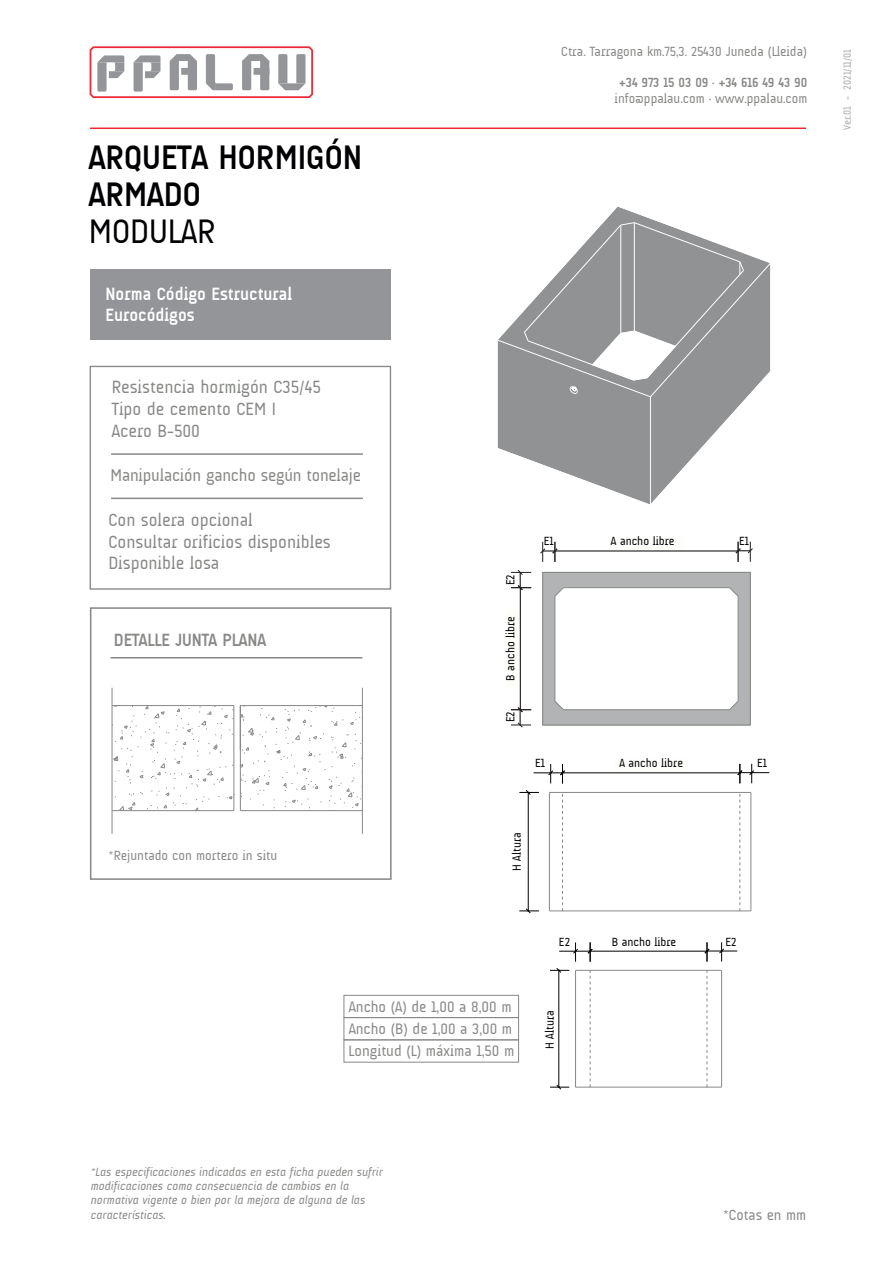
<style>
.page{position:relative;width:893px;height:1263px;background:#fff}
.page>*{position:absolute;margin:0;border:0;box-sizing:border-box;transform-origin:0 0}
.t1{font:700 34.5px/36.9px "A Udimat";color:#000003}
.t2{font:34.5px "A Udimat";color:#000003}
.t3{font:18px/21.6px "A Udimat";color:#878986}
.t4{font:700 18px/21.6px "A Udimat";color:#fff}
.t5{font:700 18px "A Udimat";color:#878986}
.t6{font:17.25px "A Udimat";letter-spacing:-.01em;color:#878986}
.t7{font:15.45px/22px "A Udimat";color:#878986}
.t8{font:15px "A Udimat";color:#878986}
.t9{font:13.5px "A Udimat";color:#878986}
.t10{font:700 13.5px "A Udimat";color:#878986}
.t11{font:italic 12px/14.4px "A Udimat";color:#878986}
.t12{font:12px "A Udimat";color:#000002}
.t13{font:10.5px "A Udimat";color:#a8a9ad}
</style>
<div class="page">
<hr style="left:111px;top:657px;width:251px;height:2px;background:#878986">
<div style="left:90px;top:607px;width:301px;height:273px;border:2px solid #878986"></div>
<svg style="left:113px;top:705px;width:249px;height:106px"></svg>
<hr style="left:112px;top:705px;width:122px;height:1px;background:#878986">
<hr style="left:112px;top:810px;width:122px;height:1px;background:#878986">
<hr style="left:112px;top:688px;width:1px;height:146px;background:#878986">
<hr style="left:362px;top:688px;width:1px;height:146px;background:#878986">
<hr style="left:240px;top:706px;width:1px;height:105px;background:#878986">
<hr style="left:233px;top:706px;width:1px;height:105px;background:#878986">
<hr style="left:240px;top:810px;width:122px;height:1px;background:#878986">
<hr style="left:240px;top:705px;width:122px;height:1px;background:#878986">
<div style="left:90px;top:270px;width:300px;height:70px;background:#939598"></div>
<hr style="left:90px;top:128px;width:716px;height:1px;background:#ed2836">
<div style="left:90px;top:366px;width:301px;height:224px;border:1px solid #878986"></div>
<hr style="left:111px;top:453px;width:252px;height:2px;background:#878986">
<hr style="left:111px;top:498px;width:252px;height:1px;background:#878986">
<svg style="left:90px;top:46px;width:223px;height:52px"></svg>
<svg style="left:497px;top:207px;width:274px;height:297px"></svg>
<hr style="left:555px;top:551px;width:183px;height:1px;background:#000001">
<svg style="left:540px;top:542px;width:17px;height:20px"></svg>
<svg style="left:735px;top:542px;width:18px;height:20px"></svg>
<hr style="left:520px;top:588px;width:1px;height:122px;background:#000001">
<svg style="left:511px;top:707px;width:20px;height:21px"></svg>
<svg style="left:511px;top:570px;width:20px;height:20px"></svg>
<div style="left:609px;top:537px;width:75px;height:13px;background:#fdfefa"></div>
<div style="left:506px;top:611px;width:13px;height:75px;background:#fdfefa"></div>
<svg style="left:542px;top:572px;width:209px;height:154px"></svg>
<svg style="left:739px;top:794px;width:1px;height:117px"></svg>
<svg style="left:562px;top:793px;width:1px;height:118px"></svg>
<hr style="left:750px;top:792px;width:1px;height:119px;background:#878986">
<hr style="left:549px;top:911px;width:201px;height:1px;background:#878986">
<hr style="left:549px;top:792px;width:201px;height:1px;background:#878986">
<hr style="left:549px;top:792px;width:1px;height:119px;background:#878986">
<hr style="left:528px;top:792px;width:1px;height:119px;background:#000001">
<svg style="left:519px;top:908px;width:20px;height:5px"></svg>
<svg style="left:519px;top:790px;width:20px;height:5px"></svg>
<hr style="left:562px;top:773px;width:177px;height:1px;background:#000001">
<div style="left:615px;top:759px;width:72px;height:13px;background:#fdfefa"></div>
<svg style="left:533px;top:764px;width:32px;height:19px"></svg>
<svg style="left:737px;top:764px;width:32px;height:19px"></svg>
<svg style="left:706px;top:971px;width:1px;height:116px"></svg>
<svg style="left:589px;top:971px;width:1px;height:116px"></svg>
<hr style="left:721px;top:970px;width:1px;height:117px;background:#878986">
<hr style="left:575px;top:970px;width:146px;height:1px;background:#878986">
<hr style="left:575px;top:970px;width:1px;height:117px;background:#878986">
<hr style="left:575px;top:1087px;width:146px;height:1px;background:#878986">
<hr style="left:558px;top:970px;width:1px;height:117px;background:#000001">
<svg style="left:550px;top:1085px;width:19px;height:5px"></svg>
<svg style="left:550px;top:968px;width:19px;height:5px"></svg>
<hr style="left:590px;top:951px;width:117px;height:1px;background:#000001">
<svg style="left:559px;top:942px;width:33px;height:20px"></svg>
<svg style="left:704px;top:942px;width:33px;height:20px"></svg>
<div style="left:344px;top:995px;width:175px;height:23px;border:1px solid #878986"></div>
<div style="left:344px;top:1017px;width:175px;height:23px;border:1px solid #878986"></div>
<div style="left:344px;top:1040px;width:175px;height:22px;border:1px solid #878986"></div>
<h1 class="t1" style="left:89px;top:139px;width:275px">ARQUETA HORMIGÓN<br>ARMADO</h1>
<h1 class="t2" style="left:89px;top:212px;width:128px">MODULAR</h1>
<h2 class="t4" style="left:105px;top:283px;width:188px">Norma Código Estructural<br>Eurocódigos</h2>
<h2 class="t3" style="left:112px;top:376px;width:210px">Resistencia hormigón C35/45<br>Tipo de cemento CEM I<br>Acero B-500</h2>
<h3 class="t6" style="left:111px;top:465px;width:252px">Manipulación gancho según tonelaje</h3>
<h2 class="t3" style="left:108px;top:509px;width:224px">Con solera opcional<br>Consultar orificios disponibles<br>Disponible losa</h2>
<h2 class="t5" style="left:114px;top:630px;width:154px">DETALLE JUNTA PLANA</h2>
<p class="t9" style="left:109px;top:847px;width:170px">*Rejuntado con mortero in situ</p>
<p class="t9" style="left:561px;top:44px;width:247px">Ctra. Tarragona km.75,3. 25430 Juneda (Lleida)</p>
<p class="t10" style="left:619px;top:74px;width:189px">+34 973 15 03 09 · +34 616 49 43 90</p>
<p class="t9" style="left:614px;top:91px;width:194px">info@ppalau.com · www.ppalau.com</p>
<p class="t12" style="left:503px;top:585px;width:12px;rotate:-90deg">E2</p>
<p class="t12" style="left:503px;top:681px;width:66px;rotate:-90deg">B ancho libre</p>
<p class="t12" style="left:503px;top:722px;width:12px;rotate:-90deg">E2</p>
<p class="t12" style="left:544px;top:534px;width:11px">E1</p>
<p class="t12" style="left:611px;top:534px;width:65px">A ancho libre</p>
<p class="t12" style="left:739px;top:534px;width:11px">E1</p>
<p class="t12" style="left:535px;top:756px;width:11px">E1</p>
<p class="t12" style="left:619px;top:756px;width:65px">A ancho libre</p>
<p class="t12" style="left:757px;top:756px;width:11px">E1</p>
<p class="t12" style="left:510px;top:871px;width:40px;rotate:-90deg">H Altura</p>
<p class="t7" style="left:348px;top:995px;width:167px">Ancho (A) de 1,00 a 8,00 m<br>Ancho (B) de 1,00 a 3,00 m<br>Longitud (L) máxima 1,50 m</p>
<p class="t12" style="left:559px;top:935px;width:12px">E2</p>
<p class="t12" style="left:611px;top:935px;width:66px">B ancho libre</p>
<p class="t12" style="left:725px;top:935px;width:12px">E2</p>
<p class="t12" style="left:543px;top:1049px;width:40px;rotate:-90deg">H Altura</p>
<p class="t13" style="left:841px;top:130px;width:83px;rotate:-90deg">Ver.01 - 2021/11/01</p>
<p class="t11" style="left:91px;top:1164px;width:293px">*Las especificaciones indicadas en esta ficha pueden sufrir modificaciones como consecuencia de cambios en la normativa vigente o bien por la mejora de alguna de las características.</p>
<p class="t8" style="left:723px;top:1206px;width:85px">*Cotas en mm</p>
</div>
